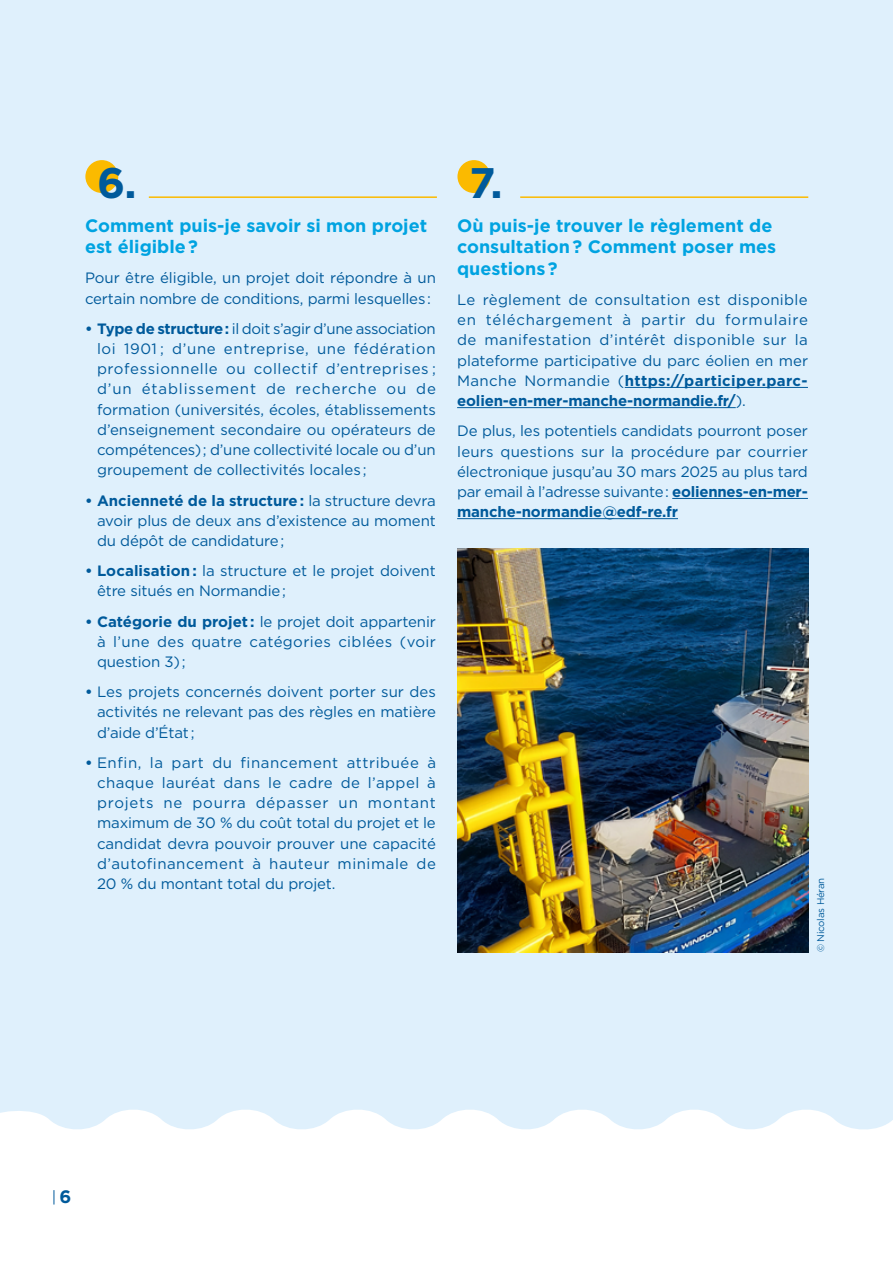
<style>
.page{position:relative;width:893px;height:1263px;background:#fff}
.page>*{position:absolute;margin:0;border:0;box-sizing:border-box;transform-origin:0 0}
.t1{font:700 42.75px "Gotham";color:#005a9b}
.t2{font:700 18px/21.6px "Gotham";color:#00a3e1}
.t3{font:700 18px "Gotham";color:#005a9b}
.t4{font:15px/20.2px "Gotham";letter-spacing:-.01em;color:#005a9b;text-align:justify}
.t5{font:9.75px "Gotham";letter-spacing:-.02em;color:#005a9b}
.s1{font-weight:700}
</style>
<div class="page">
<div style="left:0;top:0;width:893px;height:1130px;background:#dff0fc"></div>
<hr style="left:520px;top:196px;width:288px;height:2px;background:#fbba00">
<hr style="left:149px;top:196px;width:288px;height:2px;background:#fbba00">
<svg style="left:54px;top:1190px;width:1px;height:14px"></svg>
<hr style="left:625px;top:387px;width:183px;height:1px;background:#005a9b">
<hr style="left:457px;top:407px;width:279px;height:1px;background:#005a9b">
<hr style="left:672px;top:498px;width:136px;height:1px;background:#005a9b">
<hr style="left:457px;top:518px;width:221px;height:1px;background:#005a9b">
<div style="left:85px;top:160px;width:33px;height:33px;background:#fbba00;border-radius:50%"></div>
<div style="left:457px;top:160px;width:33px;height:33px;background:#fbba00;border-radius:50%"></div>
<img style="left:457px;top:548px;width:351px;height:404px">
<h1 class="t1" style="left:97px;top:154px;width:41px">6.</h1>
<h1 class="t1" style="left:469px;top:154px;width:35px">7.</h1>
<p class="t2" style="left:85px;top:214px;width:344px">Comment puis-je savoir si mon projet est éligible ?</p>
<p class="t4" style="left:85px;top:268px;width:352px">Pour être éligible, un projet doit répondre à un certain nombre de conditions, parmi lesquelles :</p>
<p class="t4" style="left:97px;top:318px;width:340px;text-indent:-12px"><span class="s1">• Type de structure :</span> il doit s’agir d’une association loi 1901 ; d’une entreprise, une fédération professionnelle ou collectif d’entreprises ; d’un établissement de recherche ou de formation (universités, écoles, établissements d’enseignement secondaire ou opérateurs de compétences) ; d’une collectivité locale ou d’un groupement de collectivités locales ;</p>
<p class="t4" style="left:97px;top:490px;width:340px;text-indent:-12px"><span class="s1">• Ancienneté de la structure :</span> la structure devra avoir plus de deux ans d’existence au moment du dépôt de candidature ;</p>
<p class="t4" style="left:97px;top:560px;width:340px;text-indent:-12px"><span class="s1">• Localisation :</span> la structure et le projet doivent être situés en Normandie ;</p>
<p class="t4" style="left:97px;top:611px;width:340px;text-indent:-12px"><span class="s1">• Catégorie du projet :</span> le projet doit appartenir à l’une des quatre catégories ciblées (voir question 3) ;</p>
<p class="t4" style="left:97px;top:681px;width:340px;text-indent:-12px"><span class="s1">•</span> Les projets concernés doivent porter sur des activités ne relevant pas des règles en matière d’aide d’État ;</p>
<p class="t4" style="left:97px;top:752px;width:340px;text-indent:-12px"><span class="s1">•</span> Enfin, la part du financement attribuée à chaque lauréat dans le cadre de l’appel à projets ne pourra dépasser un montant maximum de 30 % du coût total du projet et le candidat devra pouvoir prouver une capacité d’autofinancement à hauteur minimale de 20 % du montant total du projet.</p>
<p class="t2" style="left:457px;top:214px;width:321px">Où puis-je trouver le règlement de consultation ? Comment poser mes questions ?</p>
<p class="t4" style="left:457px;top:289px;width:352px">Le règlement de consultation est disponible en téléchargement à partir du formulaire de manifestation d’intérêt disponible sur la plateforme participative du parc éolien en mer Manche Normandie (<span class="s1">https://participer.parc&shy;eolien-en-mer-manche-normandie.fr/</span>).</p>
<p class="t4" style="left:457px;top:421px;width:352px">De plus, les potentiels candidats pourront poser leurs questions sur la procédure par courrier électronique jusqu’au 30 mars 2025 au plus tard par email à l’adresse suivante : <span class="s1">eoliennes-en-mer&shy;manche-normandie@edf-re.fr</span></p>
<p class="t5" style="left:814px;top:952px;width:76px;rotate:-90deg">© Nicolas Héran</p>
<p class="t3" style="left:60px;top:1185px;width:13px">6</p>
</div>
